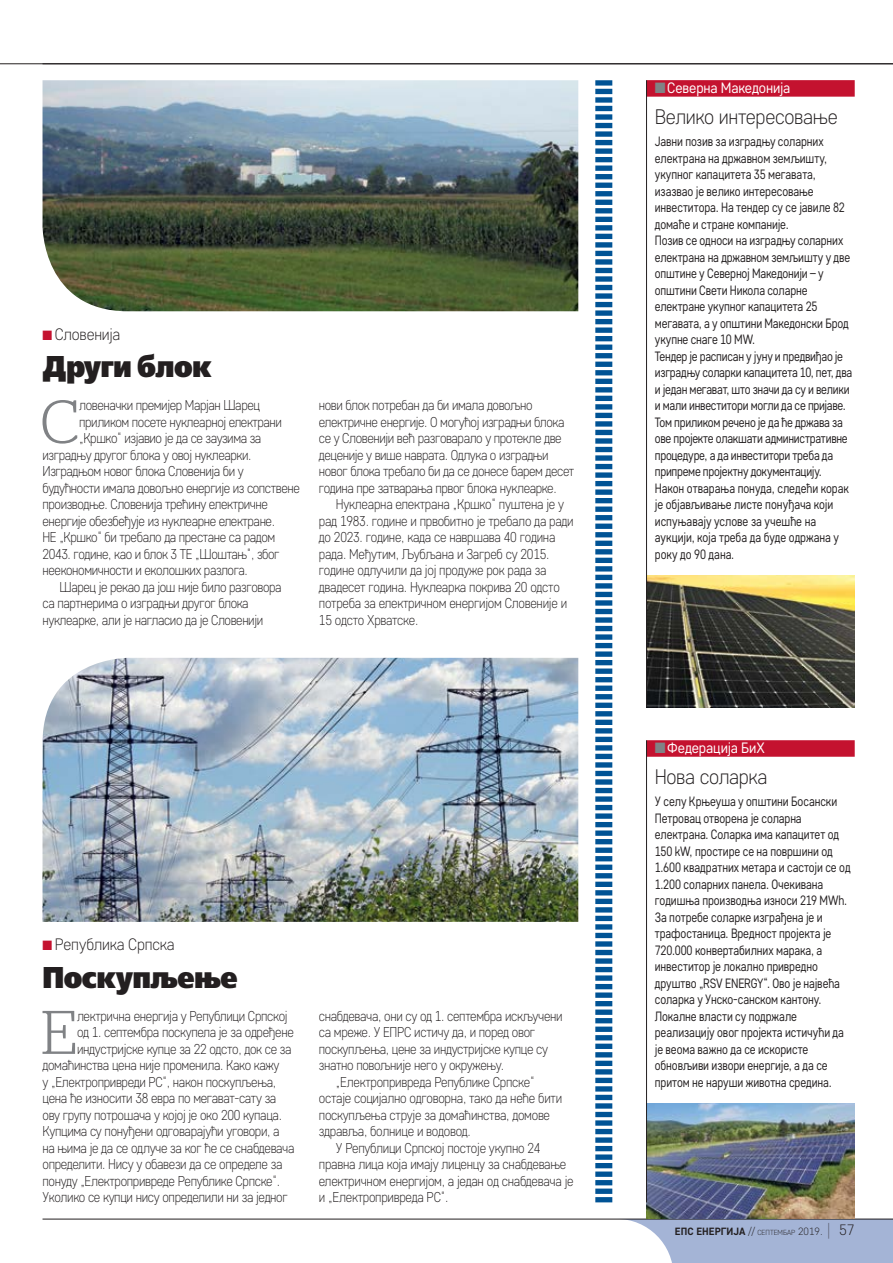
<style>
.page{position:relative;width:893px;height:1263px;background:#fff}
.page>*{position:absolute;margin:0;border:0;box-sizing:border-box;transform-origin:0 0}
.t1{font:300 61.35px "Stag LC";color:#808285}
.t2{font:30px "Free Set Extra Bold C";letter-spacing:-.025em;color:#231f20;scale:.9 1}
.t3{font:300 21px "Core Sans D25";letter-spacing:-.02em;color:#231f20;scale:.95 1}
.t4{font:300 16.5px "Core Sans D25";letter-spacing:-.015em;color:#231f20;scale:.95 1}
.t5{font:15px "Core Sans D35";letter-spacing:-.01em;color:#fff;scale:.95 1}
.t6{font:300 14.25px/16.5px "Core Sans D25";letter-spacing:-.025em;color:#231f20;scale:.9 1}
.t7{font:13.5px/16.5px "Core Sans D35";letter-spacing:-.01em;color:#231f20;scale:.85 1}
.t8{font:700 10.5px "Core Sans D55";color:#231f20}
.s1{color:#c4122f}
.s2{color:#808285}
.s3{font-family:"Core Sans D25";font-weight:300}
.s4{font-family:"Core Sans D25";font-weight:300;font-size:7.35px}
.s5{font-family:"Core Sans D15";font-weight:100;font-size:18px}
.s6{font-family:"Core Sans D25";font-weight:300;font-size:15px}
</style>
<div class="page">
<svg style="left:628px;top:1220px;width:265px;height:43px"></svg>
<hr style="left:43px;top:1219px;width:850px;height:1px;background:#231f20">
<hr style="left:0;top:64px;width:893px;height:1px;background:#231f20">
<div style="left:646px;top:80px;width:209px;height:17px;background:#c4122f"></div>
<div style="left:646px;top:740px;width:209px;height:17px;background:#c4122f"></div>
<img style="left:43px;top:658px;width:535px;height:264px">
<img style="left:43px;top:80px;width:535px;height:231px">
<img style="left:647px;top:575px;width:208px;height:132px">
<img style="left:646px;top:1103px;width:209px;height:116px">
<svg style="left:595px;top:80px;width:17px;height:1122px"></svg>
<hr style="left:646px;top:80px;width:1px;height:627px;background:#231f20">
<hr style="left:646px;top:740px;width:1px;height:462px;background:#231f20">
<p class="t4" style="left:43px;top:323px;width:83px"><span class="s1">■</span> Словенија</p>
<h2 class="t2" style="left:43px;top:350px;width:190px">Други блок</h2>
<h1 class="t1" style="left:40px;top:377px;width:41px">С</h1>
<p class="t6" style="left:79px;top:397px;width:202px">ловеначки премијер Марјан Шарец</p>
<p class="t6" style="left:79px;top:413px;width:227px">приликом посете нуклеарној електрани</p>
<p class="t6" style="left:79px;top:430px;width:204px">„Кршко“ изјавио је да се заузима за</p>
<p class="t6" style="left:43px;top:446px;width:234px">изградњу другог блока у овој нуклеарки.</p>
<p class="t6" style="left:43px;top:463px;width:225px">Изградњом новог блока Словенија би у</p>
<p class="t6" style="left:43px;top:479px;width:287px">будућности имала довољно енергије из сопствене</p>
<p class="t6" style="left:43px;top:496px;width:252px">производње. Словенија трећину електричне</p>
<p class="t6" style="left:43px;top:512px;width:260px">енергије обезбеђује из нуклеарне електране.</p>
<p class="t6" style="left:43px;top:529px;width:260px">НЕ „Кршко“ би требало да престане са радом</p>
<p class="t6" style="left:43px;top:545px;width:265px">2043. године, као и блок 3 ТЕ „Шоштањ“, због</p>
<p class="t6" style="left:43px;top:562px;width:230px">неекономичности и еколошких разлога.</p>
<p class="t6" style="left:60px;top:578px;width:248px">Шарец је рекао да још није било разговора</p>
<p class="t6" style="left:43px;top:595px;width:231px">са партнерима о изградњи другог блока</p>
<p class="t6" style="left:43px;top:611px;width:247px">нуклеарке, али је нагласио да је Словенији</p>
<p class="t6" style="left:319px;top:397px;width:285px">нови блок потребан да би имала довољно електричне енергије. О могућој изградњи блока се у Словенији већ разговарало у протекле две деценије у више наврата. Одлука о изградњи новог блока требало би да се донесе барем десет година пре затварања првог блока нуклеарке.</p>
<p class="t6" style="left:319px;top:496px;width:285px;text-indent:17px">Нуклеарна електрана „Кршко“ пуштена је у рад 1983. године и првобитно је требало да ради до 2023. године, када се навршава 40 година рада. Међутим, Љубљана и Загреб су 2015. године одлучили да јој продуже рок рада за двадесет година. Нуклеарка покрива 20 одсто потреба за електричном енергијом Словеније и 15 одсто Хрватске.</p>
<p class="t4" style="left:43px;top:934px;width:141px"><span class="s1">■</span> Република Српска</p>
<h2 class="t2" style="left:43px;top:960px;width:218px">Поскупљење</h2>
<h1 class="t1" style="left:41px;top:987px;width:37px">Е</h1>
<p class="t6" style="left:77px;top:1007px;width:236px">лектрична енергија у Републици Српској</p>
<p class="t6" style="left:77px;top:1024px;width:242px">од 1. септембра поскупела је за одређене</p>
<p class="t6" style="left:77px;top:1040px;width:240px">индустријске купце за 22 одсто, док се за</p>
<p class="t6" style="left:43px;top:1057px;width:265px">домаћинства цена није променила. Како кажу</p>
<p class="t6" style="left:43px;top:1073px;width:261px">у „Електропривреди РС“, након поскупљења,</p>
<p class="t6" style="left:43px;top:1090px;width:261px">цена ће износити 38 евра по мегават-сату за</p>
<p class="t6" style="left:43px;top:1106px;width:268px">ову групу потрошача у којој је око 200 купаца.</p>
<p class="t6" style="left:43px;top:1123px;width:265px">Купцима су понуђени одговарајући уговори, а</p>
<p class="t6" style="left:43px;top:1139px;width:281px">на њима је да се одлуче за ког ће се снабдевача</p>
<p class="t6" style="left:43px;top:1156px;width:268px">определити. Нису у обавези да се определе за</p>
<p class="t6" style="left:43px;top:1172px;width:265px">понуду „Електропривреде Републике Српске“.</p>
<p class="t6" style="left:43px;top:1189px;width:274px">Уколико се купци нису определили ни за једног</p>
<p class="t6" style="left:319px;top:1007px;width:272px">снабдевача, они су од 1. септембра искључени</p>
<p class="t6" style="left:319px;top:1024px;width:242px">са мреже. У ЕПРС истичу да, и поред овог</p>
<p class="t6" style="left:319px;top:1040px;width:256px">поскупљења, цене за индустријске купце су</p>
<p class="t6" style="left:319px;top:1057px;width:207px">знатно повољније него у окружењу.</p>
<p class="t6" style="left:336px;top:1073px;width:222px">„Електропривреда Републике Српске“</p>
<p class="t6" style="left:319px;top:1090px;width:272px">остаје социјално одговорна, тако да неће бити</p>
<p class="t6" style="left:319px;top:1106px;width:258px">поскупљења струје за домаћинства, домове</p>
<p class="t6" style="left:319px;top:1123px;width:170px">здравља, болнице и водовод.</p>
<p class="t6" style="left:336px;top:1139px;width:229px">У Републици Српској постоје укупно 24</p>
<p class="t6" style="left:319px;top:1156px;width:276px">правна лица која имају лиценцу за снабдевање</p>
<p class="t6" style="left:319px;top:1172px;width:285px">електричном енергијом, а један од снабдевача је</p>
<p class="t6" style="left:319px;top:1189px;width:145px">и „Електропривреда РС“.</p>
<p class="t5" style="left:655px;top:78px;width:144px"><span class="s2">■</span>Северна Македонија</p>
<h3 class="t3" style="left:655px;top:103px;width:194px">Велико интересовање</h3>
<p class="t7" style="left:655px;top:133px;width:234px">Јавни позив за изградњу соларних електрана на државном земљишту, укупног капацитета 35 мегавата, изазвао је велико интересовање инвеститора. На тендер су се јавиле 82 домаће и стране компаније.<br>Позив се односи на изградњу соларних електрана на државном земљишту у две општине у Северној Македонији – у општини Свети Никола соларне електране укупног капацитета 25 мегавата, а у општини Македонски Брод укупне снаге 10 MW.<br>Тендер је расписан у јуну и предвиђао је изградњу соларки капацитета 10, пет, два и један мегават, што значи да су и велики и мали инвеститори могли да се пријаве.<br>Том приликом речено је да ће држава за ове пројекте олакшати административне процедуре, а да инвеститори треба да припреме пројектну документацију.<br>Након отварања понуда, следећи корак је објављивање листе понуђача који испуњавају услове за учешће на аукцији, која треба да буде одржана у року до 90 дана.</p>
<p class="t5" style="left:655px;top:738px;width:117px"><span class="s2">■</span>Федерација БиХ</p>
<h3 class="t3" style="left:655px;top:763px;width:120px">Нова соларка</h3>
<p class="t7" style="left:655px;top:793px;width:232px">У селу Крњеуша у општини Босански Петровац отворена је соларна електрана. Соларка има капацитет од 150 kW, простире се на површини од 1.600 квадратних метара и састоји се од 1.200 соларних панела. Очекивана годишња производња износи 219 MWh.<br>За потребе соларке изграђена је и трафостаница. Вредност пројекта је 720.000 конвертабилних марака, а инвеститор је локално привредно друштво „RSV ENERGY“. Ово је највећа соларка у Унско-санском кантону.<br>Локалне власти су подржале реализацију овог пројекта истичући да је веома важно да се искористе обновљиви извори енергије, а да се притом не наруши животна средина.</p>
<p class="t8" style="left:675px;top:1225px;width:181px">ЕПС ЕНЕРГИЈА <span class="s3">//</span> <span class="s4">септембар</span> <span class="s3">2019.</span> <span class="s5">|</span> <span class="s6">57</span></p>
</div>
